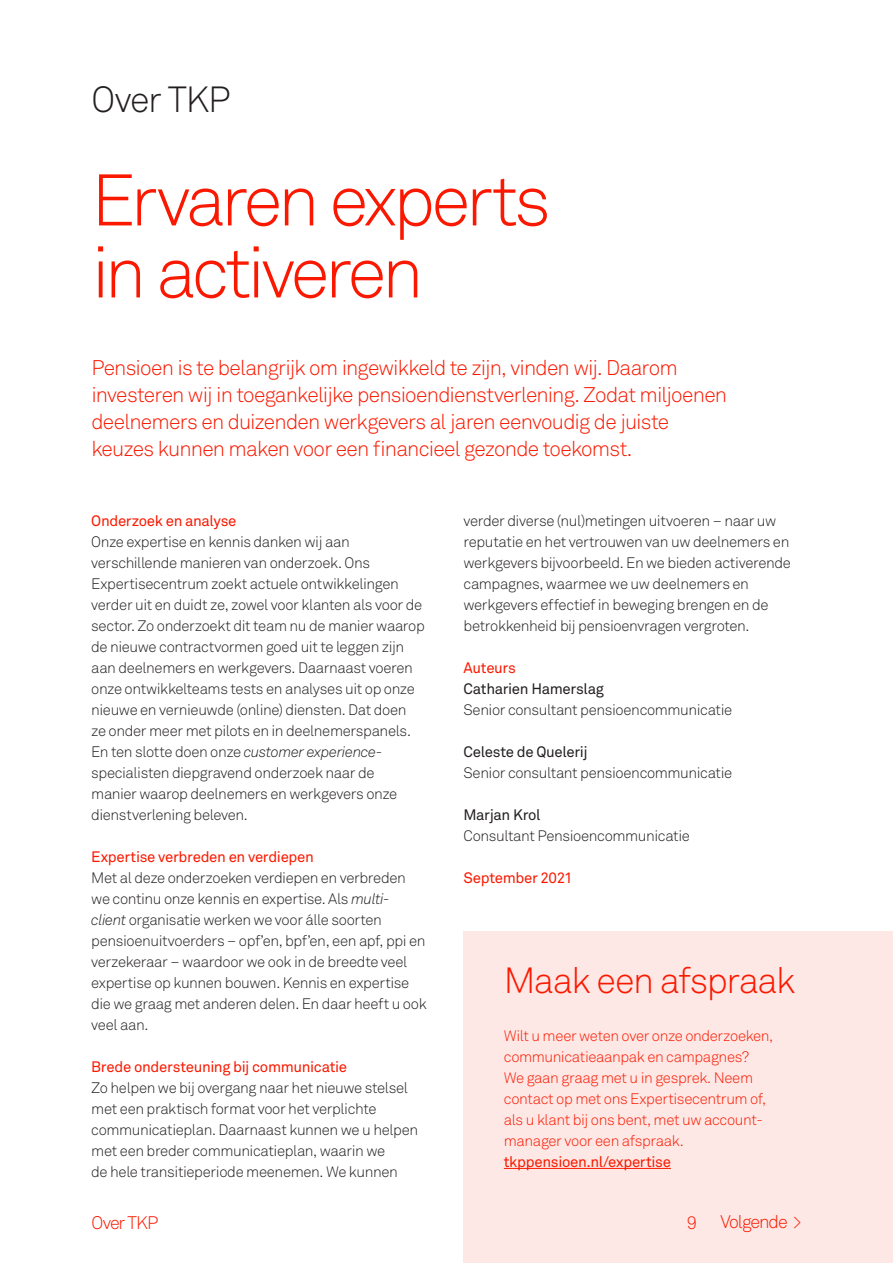
<style>
.page{position:relative;width:893px;height:1263px;background:#fff}
.page>*{position:absolute;margin:0;border:0;box-sizing:border-box;transform-origin:0 0}
.Hoofdstuktitel{font:300 72px/72px "Akkurat Pro";letter-spacing:-.065em;color:#fa1900}
.Streamer_M{font:300 36px "Akkurat Pro";letter-spacing:-.04em;color:#fa1900}
.Thema{font:300 36px "Akkurat Pro";letter-spacing:-.035em;color:#231f20}
.Introtekst_M{font:300 21px/27px "Akkurat Pro";letter-spacing:-.035em;color:#fa1900}
.t1{font:300 18px "Akkurat Pro";letter-spacing:-.06em;color:#fa1900}
.Broodtekst{font:300 15px/21px "Akkurat Pro";letter-spacing:-.025em;color:#231f20}
.Broodtekst-2{font:300 15px/21px "Akkurat Pro";letter-spacing:-.025em;color:#fa1900}
.Titel{font:15px "Akkurat Pro";letter-spacing:-.02em;color:#fa1900}
.Subtitel{font:15px "Akkurat Pro";letter-spacing:-.025em;color:#231f20}
.Broodtekst-3{font:15px "Akkurat Pro";letter-spacing:-.02em;color:#fa1900}
.s1{font-style:italic}
</style>
<div class="page">
<div style="left:463px;top:931px;width:430px;height:332px;background:#fde8e6"></div>
<hr style="left:504px;top:1168px;width:167px;height:1px;background:#fa1900">
<p class="Thema" style="left:91px;top:78px;width:140px">Over TKP</p>
<p class="Hoofdstuktitel" style="left:91px;top:164px;width:461px">Ervaren experts in activeren</p>
<p class="Introtekst_M" style="left:91px;top:354px;width:637px">Pensioen is te belangrijk om ingewikkeld te zijn, vinden wij. Daarom investeren wij in toegankelijke pensioendienstverlening. Zodat miljoenen deelnemers en duizenden werkgevers al jaren eenvoudig de juiste keuzes kunnen maken voor een financieel gezonde toekomst.</p>
<p class="Titel" style="left:91px;top:512px;width:147px">Onderzoek en analyse</p>
<p class="Broodtekst" style="left:91px;top:531px;width:335px">Onze expertise en kennis danken wij aan verschillende manieren van onderzoek. Ons Expertisecentrum zoekt actuele ontwikkelingen verder uit en duidt ze, zowel voor klanten als voor de sector. Zo onderzoekt dit team nu de manier waarop de nieuwe contractvormen goed uit te leggen zijn aan deelnemers en werkgevers. Daarnaast voeren onze ontwikkelteams tests en analyses uit op onze nieuwe en vernieuwde (online) diensten. Dat doen ze onder meer met pilots en in deelnemerspanels.<br>En ten slotte doen onze <span class="s1">customer experience&shy;</span>specialisten diepgravend onderzoek naar de<br>manier waarop deelnemers en werkgevers onze dienstverlening beleven.</p>
<p class="Titel" style="left:91px;top:848px;width:224px">Expertise verbreden en verdiepen</p>
<p class="Broodtekst" style="left:91px;top:867px;width:337px">Met al deze onderzoeken verdiepen en verbreden we continu onze kennis en expertise. Als <span class="s1">multi&shy;client</span> organisatie werken we voor álle soorten pensioenuitvoerders – opf’en, bpf’en, een apf, ppi en verzekeraar – waardoor we ook in de breedte veel expertise op kunnen bouwen. Kennis en expertise die we graag met anderen delen. En daar heeft u ook veel aan.</p>
<p class="Titel" style="left:91px;top:1058px;width:257px">Brede ondersteuning bij communicatie</p>
<p class="Broodtekst" style="left:91px;top:1077px;width:328px">Zo helpen we bij overgang naar het nieuwe stelsel met een praktisch format voor het verplichte communicatieplan. Daarnaast kunnen we u helpen met een breder communicatieplan, waarin we<br>de hele transitieperiode meenemen. We kunnen</p>
<p class="Broodtekst" style="left:463px;top:510px;width:329px">verder diverse (nul)metingen uitvoeren – naar uw reputatie en het vertrouwen van uw deelnemers en werkgevers bijvoorbeeld. En we bieden activerende campagnes, waarmee we uw deelnemers en werkgevers effectief in beweging brengen en de betrokkenheid bij pensioenvragen vergroten.</p>
<p class="Titel" style="left:463px;top:659px;width:54px">Auteurs</p>
<p class="Subtitel" style="left:463px;top:680px;width:142px">Catharien Hamerslag</p>
<p class="Broodtekst" style="left:463px;top:699px;width:270px">Senior consultant pensioencommunicatie</p>
<p class="Subtitel" style="left:463px;top:743px;width:126px">Celeste de Quelerij</p>
<p class="Broodtekst" style="left:463px;top:762px;width:270px">Senior consultant pensioencommunicatie</p>
<p class="Subtitel" style="left:463px;top:806px;width:79px">Marjan Krol</p>
<p class="Broodtekst" style="left:463px;top:825px;width:228px">Consultant Pensioencommunicatie</p>
<p class="Titel" style="left:463px;top:869px;width:111px">September 2021</p>
<p class="Streamer_M" style="left:504px;top:959px;width:293px">Maak een afspraak</p>
<p class="Broodtekst-2" style="left:504px;top:1025px;width:271px">Wilt u meer weten over onze onderzoeken, communicatieaanpak en campagnes?<br>We gaan graag met u in gesprek. Neem contact op met ons Expertisecentrum of, als u klant bij ons bent, met uw account&shy;manager voor een afspraak.</p>
<p class="Broodtekst-3" style="left:504px;top:1153px;width:169px">tkppensioen.nl/expertise</p>
<p class="t1" style="left:91px;top:1212px;width:68px">Over TKP</p>
<p class="t1" style="left:687px;top:1212px;width:12px">9</p>
<p class="t1" style="left:720px;top:1211px;width:83px">Volgende &gt;</p>
</div>
